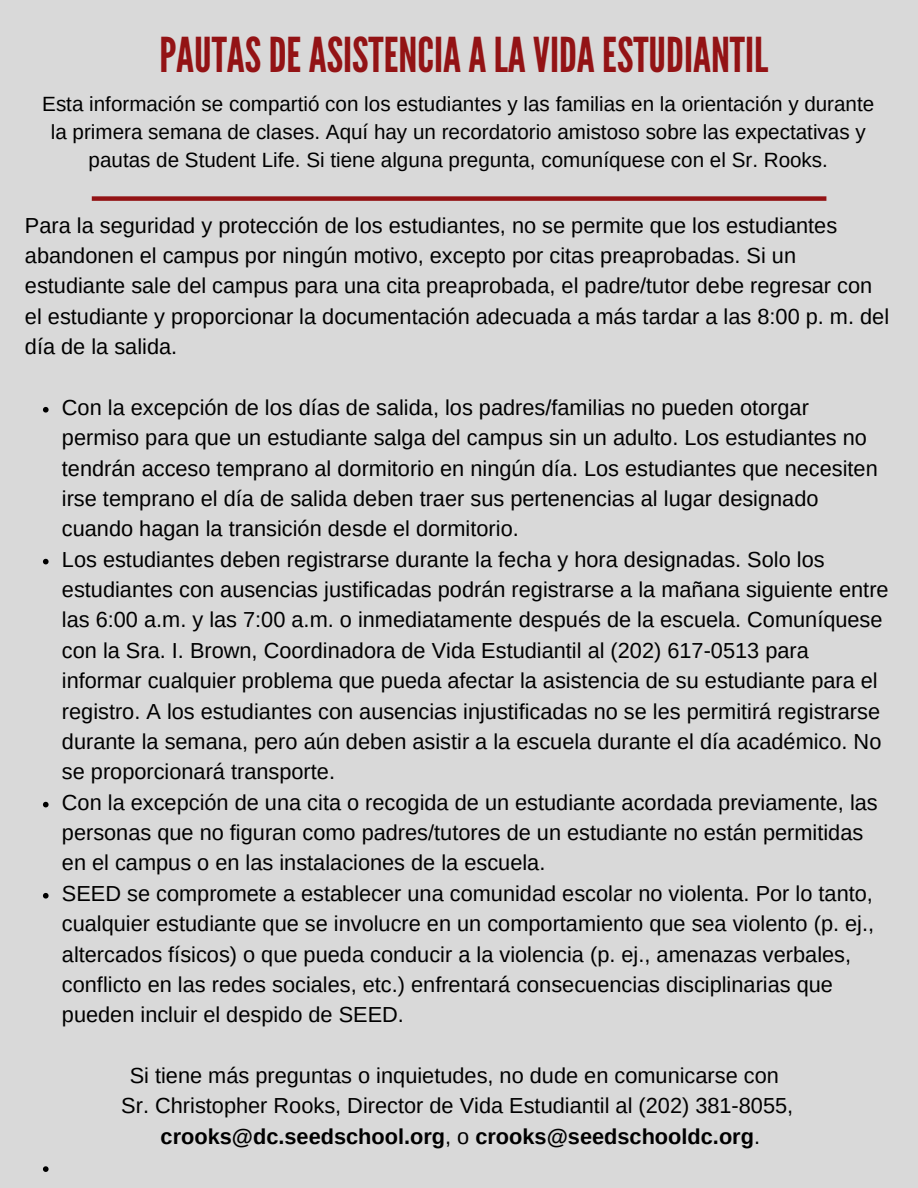
<style>
.page{position:relative;width:918px;height:1188px;background:#d9d9d9}
.page>*{position:absolute;margin:0;border:0;box-sizing:border-box;transform-origin:0 0}
.t1{font:48px "League Gothic";color:#931315}
.t2{font:21.75px/30.3px "Arimo";color:#000}
.t3{font:20.55px/28.2px "Arimo";color:#000;text-align:center}
.s1{font-weight:700}
</style>
<div class="page">
<svg style="left:43px;top:407px;width:6px;height:6px"></svg>
<svg style="left:43px;top:559px;width:6px;height:5px"></svg>
<svg style="left:43px;top:802px;width:6px;height:5px"></svg>
<svg style="left:43px;top:893px;width:6px;height:6px"></svg>
<svg style="left:43px;top:1166px;width:6px;height:6px"></svg>
<div style="left:92px;top:196px;width:734px;height:5px;background:#931315"></div>
<h1 class="t1" style="left:159px;top:27px;width:610px">PAUTASDEASISTENCIAALAVIDAESTUDIANTIL</h1>
<p class="t3" style="left:42px;top:90px;width:834px">Esta información se compartió con los estudiantes y las familias en la orientación y durante la primera semana de clases. Aquí hay un recordatorio amistoso sobre las expectativas y pautas de Student Life. Si tiene alguna pregunta, comuníquese con el Sr. Rooks.</p>
<p class="t2" style="left:25px;top:210px;width:866px">Para la seguridad y protección de los estudiantes, no se permite que los estudiantes abandonen el campus por ningún motivo, excepto por citas preaprobadas. Si un estudiante sale del campus para una cita preaprobada, el padre/tutor debe regresar con el estudiante y proporcionar la documentación adecuada a más tardar a las 8:00 p. m. del día de la salida.</p>
<p class="t2" style="left:62px;top:392px;width:828px">Con la excepción de los días de salida, los padres/familias no pueden otorgar permiso para que un estudiante salga del campus sin un adulto. Los estudiantes no tendrán acceso temprano al dormitorio en ningún día. Los estudiantes que necesiten irse temprano el día de salida deben traer sus pertenencias al lugar designado cuando hagan la transición desde el dormitorio.<br>Los estudiantes deben registrarse durante la fecha y hora designadas. Solo los estudiantes con ausencias justificadas podrán registrarse a la mañana siguiente entre las 6:00 a.m. y las 7:00 a.m. o inmediatamente después de la escuela. Comuníquese con la Sra. I. Brown, Coordinadora de Vida Estudiantil al (202) 617-0513 para informar cualquier problema que pueda afectar la asistencia de su estudiante para el registro. A los estudiantes con ausencias injustificadas no se les permitirá registrarse durante la semana, pero aún deben asistir a la escuela durante el día académico. No se proporcionará transporte.<br>Con la excepción de una cita o recogida de un estudiante acordada previamente, las personas que no figuran como padres/tutores de un estudiante no están permitidas en el campus o en las instalaciones de la escuela.<br>SEED se compromete a establecer una comunidad escolar no violenta. Por lo tanto, cualquier estudiante que se involucre en un comportamiento que sea violento (p. ej., altercados físicos) o que pueda conducir a la violencia (p. ej., amenazas verbales, conflicto en las redes sociales, etc.) enfrentará consecuencias disciplinarias que pueden incluir el despido de SEED.</p>
<p class="t2" style="left:121px;top:1060px;width:673px;text-align:center">Si tiene más preguntas o inquietudes, no dude en comunicarse con<br>Sr. Christopher Rooks, Director de Vida Estudiantil al (202) 381-8055, <span class="s1">crooks@dc.seedschool.org</span>, o <span class="s1">crooks@seedschooldc.org</span>.</p>
</div>
